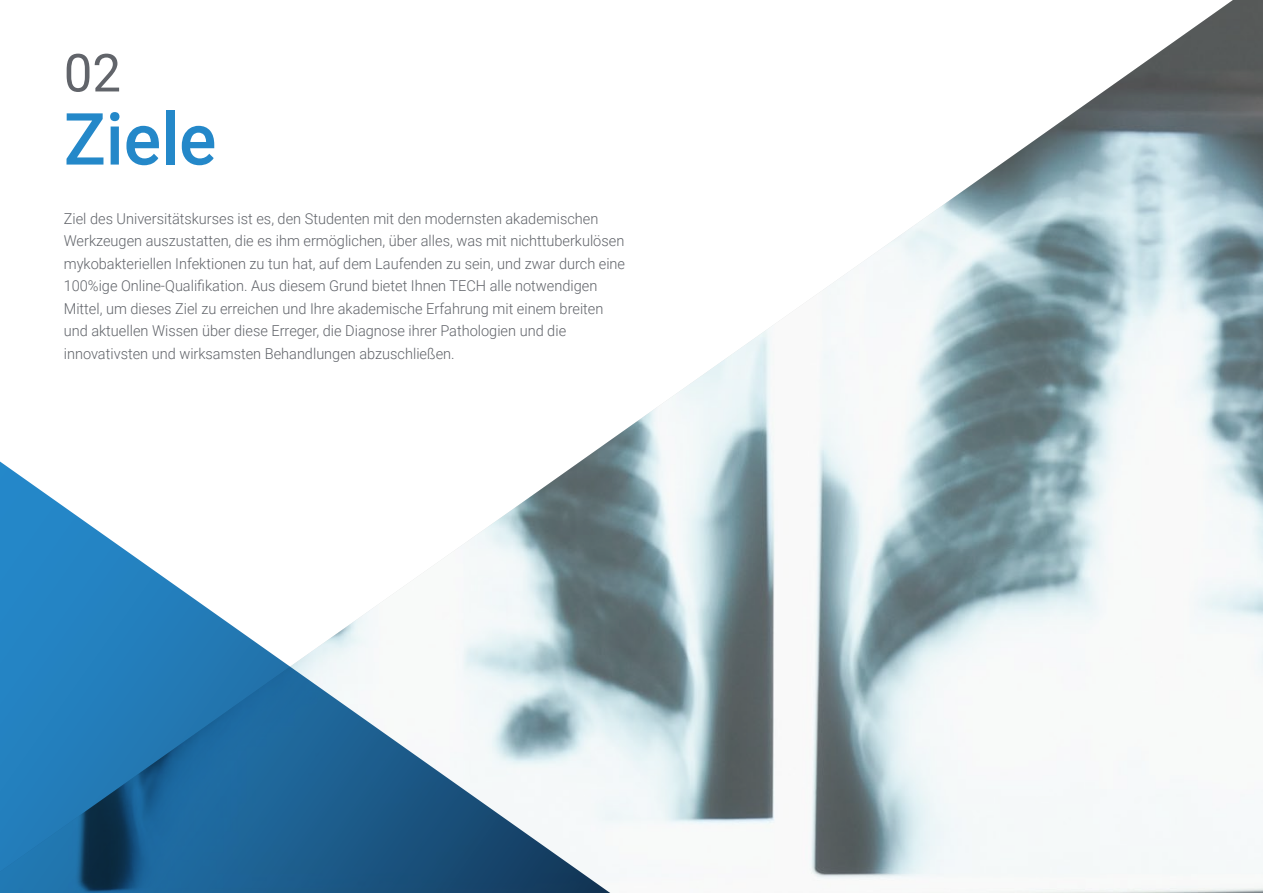
<style>
.page{position:relative;width:1263px;height:893px;background:#fff}
.page>*{position:absolute;margin:0;border:0;box-sizing:border-box;transform-origin:0 0}
.t1{font:500 72px "Roboto";color:#2488c9}
.t2{font:52.5px "Roboto";color:#61646a}
.t3{font:300 15px/22.5px "Roboto";color:#61646a}
</style>
<div class="page">
<img style="left:602px;top:0;width:661px;height:893px">
<svg style="left:0;top:446px;width:640px;height:447px"></svg>
<h2 class="t2" style="left:64px;top:36px;width:59px">02</h2>
<h1 class="t1" style="left:64px;top:89px;width:154px">Ziele</h1>
<p class="t3" style="left:64px;top:207px;width:563px">Ziel des Universitätskurses ist es, den Studenten mit den modernsten akademischen Werkzeugen auszustatten, die es ihm ermöglichen, über alles, was mit nichttuberkulösen mykobakteriellen Infektionen zu tun hat, auf dem Laufenden zu sein, und zwar durch eine 100%ige Online-Qualifikation. Aus diesem Grund bietet Ihnen TECH alle notwendigen Mittel, um dieses Ziel zu erreichen und Ihre akademische Erfahrung mit einem breiten und aktuellen Wissen über diese Erreger, die Diagnose ihrer Pathologien und die innovativsten und wirksamsten Behandlungen abzuschließen.</p>
</div>
